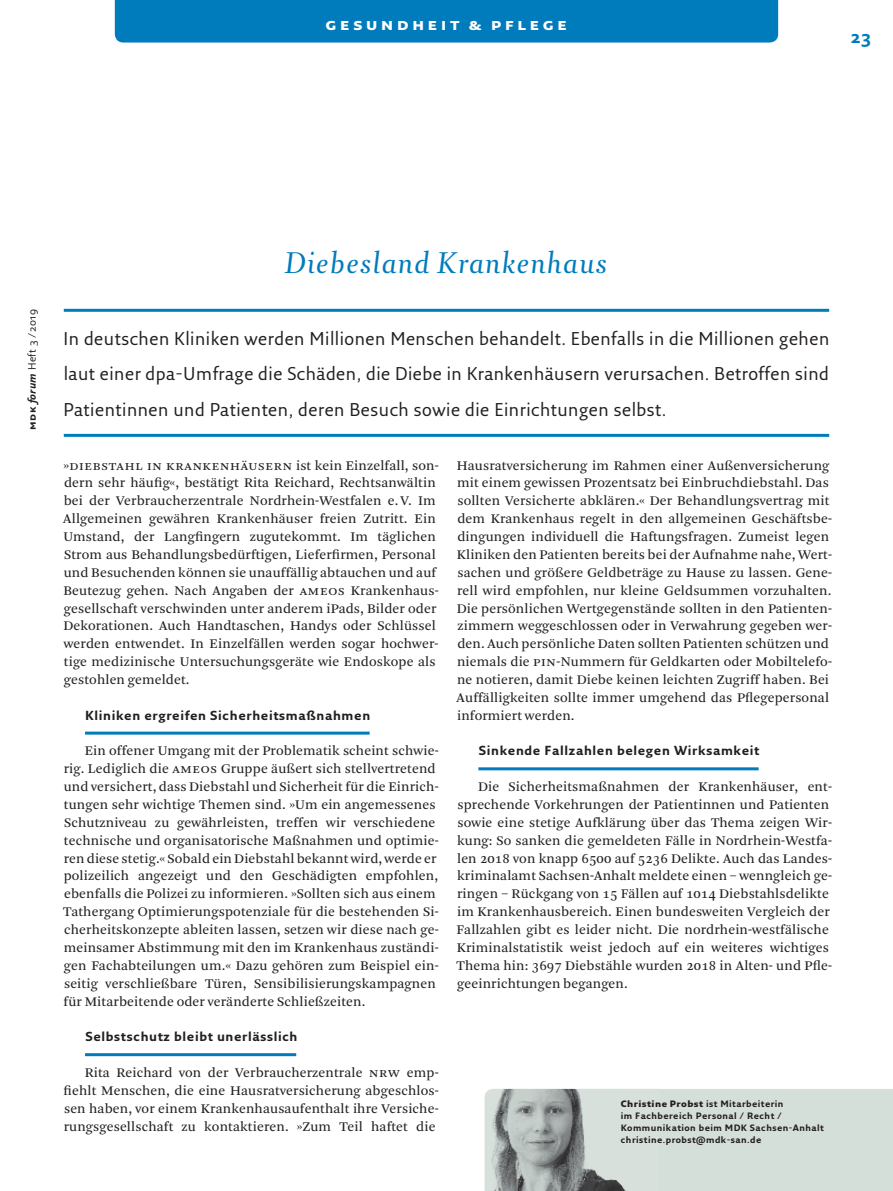
<style>
.page{position:relative;width:893px;height:1191px;background:#fff}
.page>*{position:absolute;margin:0;border:0;box-sizing:border-box;transform-origin:0 0}
._0_0_Titel{font:italic 36px "Arnhem Fine";letter-spacing:.025em;color:#007cbc}
._0_2_Lead{font:18px/35.7px "Fresco Sans Plus Pro";letter-spacing:.025em;color:#231f20;text-align:justify}
._3_2_Kolumnentitel{font:700 18px "Fresco Sans Plus Pro";letter-spacing:.18em;color:#fff}
._3_3_Pagina{font:700 18px "Fresco Sans Plus Pro";color:#007cbc}
._1_1_Arnhem_oE{font:13.8px/17.9px "Arnhem Blond";letter-spacing:.01em;color:#231f20}
._0_3_Zwischenübersch{font:700 12.75px "Fresco Sans Pro";letter-spacing:.05em;color:#231f20}
.t1{font:10.5px "Fresco Sans Plus Pro";letter-spacing:.05em;color:#231f20}
._3_1_Autorenkasten{font:700 9px/11.9px "Fresco Sans Pro";letter-spacing:.05em;color:#231f20}
.s1{font-weight:700}
.s2{font-weight:700;font-style:italic}
.s3{font-weight:900}
</style>
<div class="page">
<hr style="left:64px;top:309px;width:765px;height:3px;background:#007cbc">
<hr style="left:64px;top:434px;width:765px;height:3px;background:#007cbc">
<hr style="left:85px;top:731px;width:285px;height:3px;background:#007cbc">
<hr style="left:85px;top:1053px;width:211px;height:3px;background:#007cbc">
<hr style="left:478px;top:767px;width:281px;height:3px;background:#007cbc">
<div style="left:659px;top:1089px;width:234px;height:102px;background:#d5dfd9"></div>
<img style="left:485px;top:1089px;width:174px;height:102px">
<div style="left:115px;top:0;width:663px;height:43px;background:#007cbc"></div>
<p class="_3_2_Kolumnentitel" style="left:325px;top:12px;width:243px">gesundheit &amp; pflege</p>
<p class="_3_3_Pagina" style="left:851px;top:25px;width:22px">23</p>
<p class="t1" style="left:25px;top:430px;width:122px;rotate:-90deg"><span class="s1">mdk</span> <span class="s2">forum</span> Heft 3 /2019</p>
<p class="_0_0_Titel" style="left:284px;top:246px;width:325px">Diebesland Krankenhaus</p>
<p class="_0_2_Lead" style="left:64px;top:320px;width:767px">In deutschen Kliniken werden Millionen Menschen behandelt. Ebenfalls in die Millionen gehen laut einer dpa-Umfrage die Schäden, die Diebe in Krankenhäusern verursachen. Betroffen sind Patientinnen und Patienten, deren Besuch sowie die Einrichtungen selbst.</p>
<p class="_1_1_Arnhem_oE" style="left:63px;top:456px;width:377px">»diebstahl in krankenhäusern ist kein Einzelfall, son&shy;dern sehr häufig«, bestätigt Rita Reichard, Rechtsanwältin bei der Verbraucherzentrale Nordrhein-Westfalen e.V. Im Allgemeinen gewähren Krankenhäuser freien Zutritt. Ein Umstand, der Langfingern zugutekommt. Im täglichen Strom aus Behandlungsbedürftigen, Lieferfirmen, Personal und Besuchenden können sie unauffällig abtauchen und auf Beutezug gehen. Nach Angaben der ameos Krankenhaus&shy;gesellschaft verschwinden unter anderem iPads, Bilder oder Dekorationen. Auch Handtaschen, Handys oder Schlüssel werden entwendet. In Einzelfällen werden sogar hochwer&shy;tige medizinische Untersuchungsgeräte wie Endoskope als gestohlen gemeldet.</p>
<p class="_0_3_Zwischenübersch" style="left:85px;top:707px;width:287px">Kliniken ergreifen Sicherheitsmaßnahmen</p>
<p class="_1_1_Arnhem_oE" style="left:63px;top:742px;width:377px;text-indent:22px">Ein offener Umgang mit der Problematik scheint schwie&shy;rig. Lediglich die ameos Gruppe äußert sich stellvertretend und versichert, dass Diebstahl und Sicherheit für die Einrich&shy;tungen sehr wichtige Themen sind. »Um ein angemessenes Schutzniveau zu gewährleisten, treffen wir verschiedene technische und organisatorische Maßnahmen und optimie&shy;ren diese stetig.« Sobald ein Diebstahl bekannt wird, werde er polizeilich angezeigt und den Geschädigten empfohlen, ebenfalls die Polizei zu informieren. »Sollten sich aus einem Tathergang Optimierungspotenziale für die bestehenden Si&shy;cherheitskonzepte ableiten lassen, setzen wir diese nach ge&shy;meinsamer Abstimmung mit den im Krankenhaus zuständi&shy;gen Fachabteilungen um.« Dazu gehören zum Beispiel ein&shy;seitig verschließbare Türen, Sensibilisierungskampagnen für Mitarbeitende oder veränderte Schließzeiten.</p>
<p class="_0_3_Zwischenübersch" style="left:86px;top:1028px;width:214px">Selbstschutz bleibt unerlässlich</p>
<p class="_1_1_Arnhem_oE" style="left:64px;top:1064px;width:376px;text-align:justify;text-indent:21px">Rita Reichard von der Verbraucherzentrale nrw emp&shy;fiehlt Menschen, die eine Hausratversicherung abgeschlos&shy;sen haben, vor einem Krankenhausaufenthalt ihre Versiche&shy;rungsgesellschaft zu kontaktieren. »Zum Teil haftet die</p>
<p class="_1_1_Arnhem_oE" style="left:457px;top:456px;width:377px">Hausratversicherung im Rahmen einer Außenversicherung mit einem gewissen Prozentsatz bei Einbruchdiebstahl. Das sollten Versicherte abklären.« Der Behandlungsvertrag mit dem Krankenhaus regelt in den allgemeinen Geschäftsbe&shy;dingungen individuell die Haftungsfragen. Zumeist legen Kliniken den Patienten bereits bei der Aufnahme nahe, Wert&shy;sachen und größere Geldbeträge zu Hause zu lassen. Gene&shy;rell wird empfohlen, nur kleine Geldsummen vorzuhalten.<br>Die persönlichen Wertgegenstände sollten in den Patienten&shy;zimmern weggeschlossen oder in Verwahrung gegeben wer&shy;den. Auch persönliche Daten sollten Patienten schützen und niemals die pin-Nummern für Geldkarten oder Mobiltelefo&shy;ne notieren, damit Diebe keinen leichten Zugriff haben. Bei Auffälligkeiten sollte immer umgehend das Pflegepersonal informiert werden.</p>
<p class="_0_3_Zwischenübersch" style="left:479px;top:743px;width:282px">Sinkende Fallzahlen belegen Wirksamkeit</p>
<p class="_1_1_Arnhem_oE" style="left:456px;top:778px;width:377px;text-indent:22px">Die Sicherheitsmaßnahmen der Krankenhäuser, ent&shy;sprechende Vorkehrungen der Patientinnen und Patienten sowie eine stetige Aufklärung über das Thema zeigen Wir&shy;kung: So sanken die gemeldeten Fälle in Nordrhein-Westfa&shy;len 2018 von knapp 6500 auf 5236 Delikte. Auch das Landes&shy;kriminalamt Sachsen-Anhalt meldete einen – wenngleich ge&shy;ringen – Rückgang von 15 Fällen auf 1014 Diebstahlsdelikte im Krankenhausbereich. Einen bundesweiten Vergleich der Fallzahlen gibt es leider nicht. Die nordrhein-westfälische Kriminalstatistik weist jedoch auf ein weiteres wichtiges Thema hin: 3697 Diebstähle wurden 2018 in Alten- und Pfle&shy;geeinrichtungen begangen.</p>
<p class="_3_1_Autorenkasten" style="left:621px;top:1097px;width:164px"><span class="s3">Christine Probst</span> ist Mitarbeiterin</p>
<p class="_3_1_Autorenkasten" style="left:621px;top:1109px;width:204px">im Fachbereich Personal / Recht /<br>Kommunikation beim MDK Sachsen-Anhalt</p>
<p class="_3_1_Autorenkasten" style="left:621px;top:1133px;width:142px">christine.probst@mdk-san.de</p>
</div>
